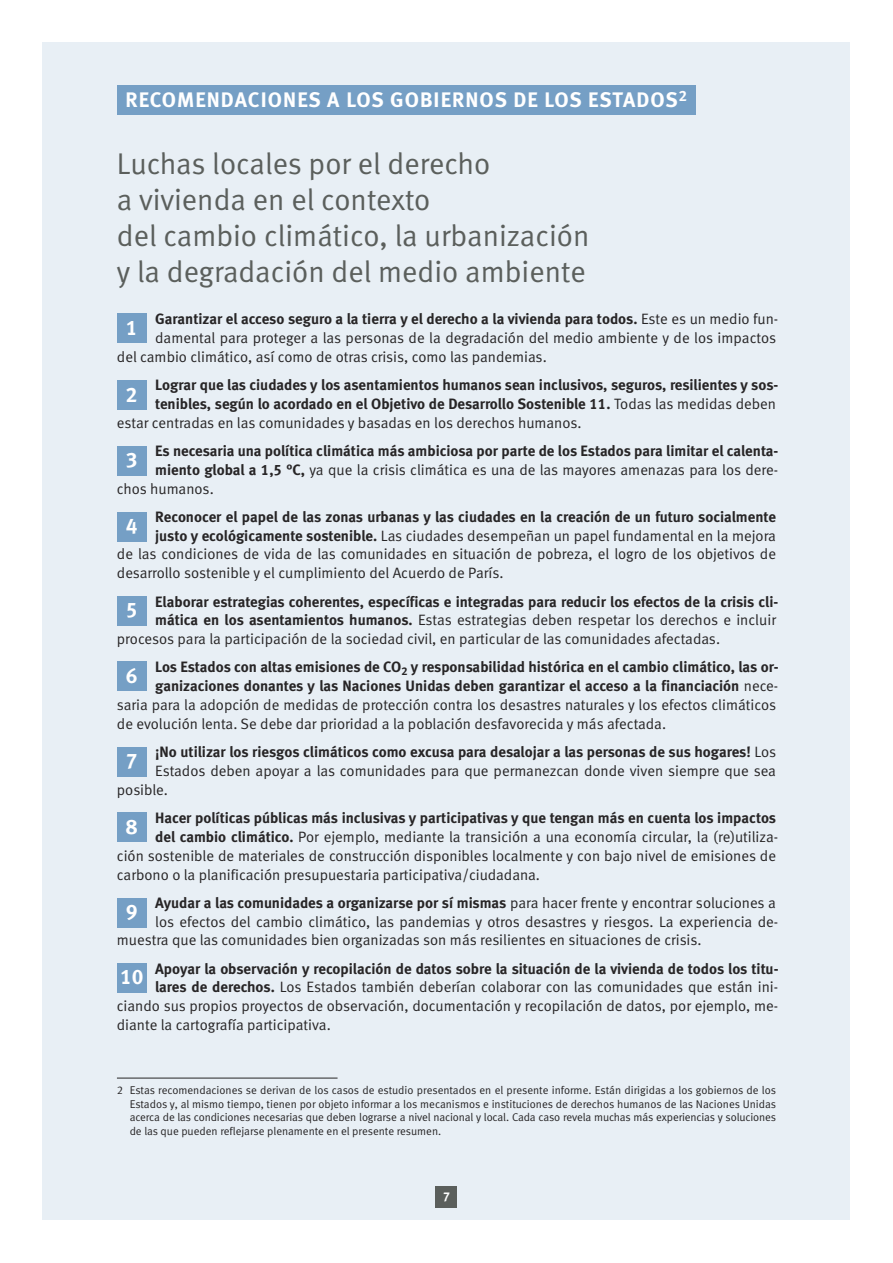
<style>
.page{position:relative;width:893px;height:1263px;background:#fff}
.page>*{position:absolute;margin:0;border:0;box-sizing:border-box;transform-origin:0 0}
.t1{font:30px/36px "Meta Normal LF";color:#5b5f5c}
.t2{font:21px "Meta Bold LF";letter-spacing:.05em;color:#fff}
.t3{font:15px/18.8px "Meta Normal LF";color:#272526}
.t4{font:15px/18.8px "Meta Bold LF";color:#272526}
.t5{font:12.75px "Meta Plus Bold Caps";color:#fff}
.t6{font:11.25px/13.5px "Meta Normal LF";color:#272526;text-align:justify}
.s1{font-family:"Meta Normal LF"}
.s2{font-family:"Meta Bold LF"}
</style>
<div class="page">
<div style="left:43px;top:43px;width:807px;height:1177px;background:#e8eff5"></div>
<div style="left:117px;top:85px;width:578px;height:30px;background:#759fc5"></div>
<hr style="left:117px;top:1078px;width:221px;height:1px;background:#272526">
<div style="left:117px;top:313px;width:30px;height:30px;background:#759fc5"></div>
<div style="left:117px;top:380px;width:30px;height:30px;background:#759fc5"></div>
<div style="left:117px;top:446px;width:30px;height:30px;background:#759fc5"></div>
<div style="left:117px;top:512px;width:30px;height:29px;background:#759fc5"></div>
<div style="left:117px;top:596px;width:30px;height:30px;background:#759fc5"></div>
<div style="left:117px;top:661px;width:30px;height:30px;background:#759fc5"></div>
<div style="left:117px;top:747px;width:30px;height:29px;background:#759fc5"></div>
<div style="left:117px;top:812px;width:30px;height:30px;background:#759fc5"></div>
<div style="left:117px;top:898px;width:30px;height:30px;background:#759fc5"></div>
<div style="left:117px;top:963px;width:30px;height:29px;background:#759fc5"></div>
<div style="left:436px;top:1186px;width:21px;height:22px;background:#5b5f5c"></div>
<h2 class="t2" style="left:125px;top:93px;width:563px">RECOMENDACIONES A LOS GOBIERNOS DE LOS ESTADOS<sup>2</sup></h2>
<h1 class="t1" style="left:117px;top:148px;width:474px">Luchas locales por el derecho<br>a vivienda en el contexto<br>del cambio climático, la urbanización y la degradación del medio ambiente</h1>
<p class="t4" style="left:155px;top:311px;width:624px">Garantizar el acceso seguro a la tierra y el derecho a la vivienda para todos. <span class="s1">Este es un medio fun-</span></p>
<p class="t3" style="left:117px;top:330px;width:661px;text-indent:38px">damental para proteger a las personas de la degradación del medio ambiente y de los impactos del cambio climático, así como de otras crisis, como las pandemias.</p>
<p class="t4" style="left:155px;top:377px;width:625px">Lograr que las ciudades y los asentamientos humanos sean inclusivos, seguros, resilientes y sos&shy;tenibles, según lo acordado en el Objetivo de Desarrollo Sostenible 11. <span class="s1">Todas las medidas deben</span></p>
<p class="t3" style="left:117px;top:414px;width:466px">estar centradas en las comunidades y basadas en los derechos humanos.</p>
<p class="t4" style="left:155px;top:443px;width:625px">Es necesaria una política climática más ambiciosa por parte de los Estados para limitar el calenta-</p>
<p class="t3" style="left:117px;top:461px;width:663px;text-indent:38px"><span class="s2">miento global a 1,5 °C,</span> ya que la crisis climática es una de las mayores amenazas para los dere&shy;chos humanos.</p>
<p class="t4" style="left:155px;top:509px;width:622px">Reconocer el papel de las zonas urbanas y las ciudades en la creación de un futuro socialmente</p>
<p class="t3" style="left:117px;top:527px;width:661px;text-align:justify;text-indent:38px"><span class="s2">justo y ecológicamente sostenible.</span> Las ciudades desempeñan un papel fundamental en la mejora de las condiciones de vida de las comunidades en situación de pobreza, el logro de los objetivos de desarrollo sostenible y el cumplimiento del Acuerdo de París.</p>
<p class="t4" style="left:155px;top:593px;width:625px">Elaborar estrategias coherentes, específicas e integradas para reducir los efectos de la crisis cli-</p>
<p class="t3" style="left:117px;top:612px;width:661px;text-indent:38px"><span class="s2">mática en los asentamientos humanos.</span> Estas estrategias deben respetar los derechos e incluir procesos para la participación de la sociedad civil, en particular de las comunidades afectadas.</p>
<p class="t4" style="left:155px;top:659px;width:625px">Los Estados con altas emisiones de CO<sub>2</sub> y responsabilidad histórica en el cambio climático, las or&shy;ganizaciones donantes y las Naciones Unidas deben garantizar el acceso a la financiación <span class="s1">nece-</span></p>
<p class="t3" style="left:117px;top:697px;width:661px">saria para la adopción de medidas de protección contra los desastres naturales y los efectos climáticos de evolución lenta. Se debe dar prioridad a la población desfavorecida y más afectada.</p>
<p class="t4" style="left:155px;top:744px;width:622px">¡No utilizar los riesgos climáticos como excusa para desalojar a las personas de sus hogares! <span class="s1">Los</span></p>
<p class="t3" style="left:117px;top:763px;width:661px;text-indent:38px">Estados deben apoyar a las comunidades para que permanezcan donde viven siempre que sea posible.</p>
<p class="t4" style="left:155px;top:810px;width:622px">Hacer políticas públicas más inclusivas y participativas y que tengan más en cuenta los impactos</p>
<p class="t3" style="left:117px;top:829px;width:663px;text-indent:38px"><span class="s2">del cambio climático.</span> Por ejemplo, mediante la transición a una economía circular, la (re)utiliza&shy;ción sostenible de materiales de construcción disponibles localmente y con bajo nivel de emisiones de carbono o la planificación presupuestaria participativa/ciudadana.</p>
<p class="t4" style="left:155px;top:895px;width:622px">Ayudar a las comunidades a organizarse por sí mismas <span class="s1">para hacer frente y encontrar soluciones a</span></p>
<p class="t3" style="left:117px;top:913px;width:663px;text-indent:38px">los efectos del cambio climático, las pandemias y otros desastres y riesgos. La experiencia de&shy;muestra que las comunidades bien organizadas son más resilientes en situaciones de crisis.</p>
<p class="t4" style="left:155px;top:960px;width:625px">Apoyar la observación y recopilación de datos sobre la situación de la vivienda de todos los titu-</p>
<p class="t3" style="left:117px;top:979px;width:663px;text-align:justify;text-indent:38px"><span class="s2">lares de derechos.</span> Los Estados también deberían colaborar con las comunidades que están ini&shy;ciando sus propios proyectos de observación, documentación y recopilación de datos, por ejemplo, me&shy;diante la cartografía participativa.</p>
<h2 class="t2" style="left:126px;top:320px;width:13px">1</h2>
<h2 class="t2" style="left:126px;top:387px;width:13px">2</h2>
<h2 class="t2" style="left:126px;top:453px;width:13px">3</h2>
<h2 class="t2" style="left:126px;top:519px;width:13px">4</h2>
<h2 class="t2" style="left:126px;top:603px;width:13px">5</h2>
<h2 class="t2" style="left:126px;top:668px;width:13px">6</h2>
<h2 class="t2" style="left:126px;top:753px;width:13px">7</h2>
<h2 class="t2" style="left:126px;top:819px;width:13px">8</h2>
<h2 class="t2" style="left:126px;top:905px;width:13px">9</h2>
<h2 class="t2" style="left:120px;top:969px;width:25px">10</h2>
<p class="t6" style="left:130px;top:1085px;width:648px;text-indent:-13px">2 Estas recomendaciones se derivan de los casos de estudio presentados en el presente informe. Están dirigidas a los gobiernos de los Estados y, al mismo tiempo, tienen por objeto informar a los mecanismos e instituciones de derechos humanos de las Naciones Unidas acerca de las condiciones necesarias que deben lograrse a nivel nacional y local. Cada caso revela muchas más experiencias y soluciones de las que pueden reflejarse plenamente en el presente resumen.</p>
<p class="t5" style="left:443px;top:1189px;width:8px">7</p>
</div>
